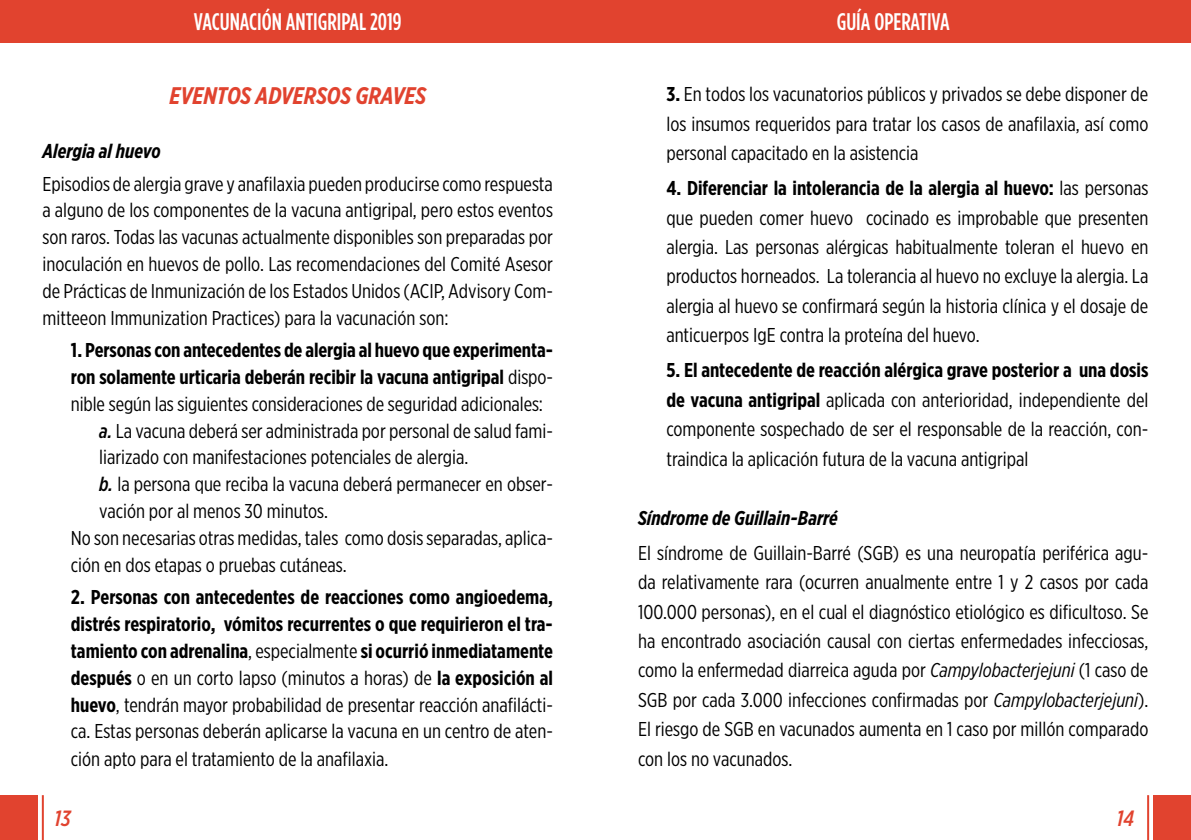
<style>
.page{position:relative;width:1191px;height:840px;background:#fff}
.page>*{position:absolute;margin:0;border:0;box-sizing:border-box;transform-origin:0 0}
.t1{font:500 24px "Gotham Condensed";color:#fff}
.t2{font:italic 700 24px "Gotham X Narrow";color:#e1432f}
.t3{font:italic 500 22px "Gotham X Narrow";color:#e1432f}
.t4{font:20px/29.4px "Gotham X Narrow";color:#000;text-align:justify}
.t5{font:700 20px "Gotham X Narrow";letter-spacing:-.005em;color:#000}
.t6{font:italic 700 20px "Gotham X Narrow";color:#000}
.s1{font-weight:400}
.s2{font-weight:500;font-style:italic}
.s3{font-weight:700}
.s4{font-style:italic}
</style>
<div class="page">
<div style="left:0;top:0;width:1191px;height:43px;background:#e1432f"></div>
<div style="left:0;top:794px;width:38px;height:45px;background:#e1432f"></div>
<hr style="left:42px;top:794px;width:2px;height:45px;background:#e1432f">
<div style="left:1153px;top:794px;width:38px;height:45px;background:#e1432f"></div>
<hr style="left:1147px;top:794px;width:2px;height:45px;background:#e1432f">
<p class="t1" style="left:194px;top:8px;width:209px">VACUNACIÓN ANTIGRIPAL 2019</p>
<p class="t1" style="left:836px;top:8px;width:114px">GUÍA OPERATIVA</p>
<p class="t2" style="left:169px;top:81px;width:258px">EVENTOS ADVERSOS GRAVES</p>
<p class="t6" style="left:43px;top:139px;width:120px">Alergia al huevo</p>
<p class="t4" style="left:43px;top:170px;width:512px;line-height:26.8px">Episodios de alergia grave y anafilaxia pueden producirse como respuesta a alguno de los componentes de la vacuna antigripal, pero estos eventos son raros. Todas las vacunas actualmente disponibles son preparadas por inoculación en huevos de pollo. Las recomendaciones del Comité Asesor de Prácticas de Inmunización de los Estados Unidos (ACIP, Advisory Com&shy;mitteeon Immunization Practices) para la vacunación son:</p>
<p class="t5" style="left:71px;top:337px;width:483px">1. Personas con antecedentes de alergia al huevo que experimenta-</p>
<p class="t5" style="left:71px;top:364px;width:483px">ron solamente urticaria deberán recibir la vacuna antigripal <span class="s1">dispo-</span></p>
<p class="t4" style="left:71px;top:388px;width:473px">nible según las siguientes consideraciones de seguridad adicionales:</p>
<p class="t4" style="left:99px;top:415px;width:455px"><span class="s2">a.</span> La vacuna deberá ser administrada por personal de salud fami-</p>
<p class="t4" style="left:99px;top:442px;width:370px">liarizado con manifestaciones potenciales de alergia.</p>
<p class="t4" style="left:99px;top:469px;width:455px"><span class="s2">b.</span> la persona que reciba la vacuna deberá permanecer en obser-</p>
<p class="t4" style="left:99px;top:496px;width:230px">vación por al menos 30 minutos.</p>
<p class="t4" style="left:71px;top:522px;width:483px">No son necesarias otras medidas, tales como dosis separadas, aplica-</p>
<p class="t4" style="left:71px;top:549px;width:277px">ción en dos etapas o pruebas cutáneas.</p>
<p class="t4" style="left:71px;top:583px;width:483px;line-height:27px"><span class="s3">2. Personas con antecedentes de reacciones como angioedema, distrés respiratorio, vómitos recurrentes o que requirieron el tra&shy;tamiento con adrenalina</span>, especialmente <span class="s3">si ocurrió inmediatamente después</span> o en un corto lapso (minutos a horas) de <span class="s3">la exposición al huevo</span>, tendrán mayor probabilidad de presentar reacción anafilácti&shy;ca. Estas personas deberán aplicarse la vacuna en un centro de aten&shy;ción apto para el tratamiento de la anafilaxia.</p>
<p class="t4" style="left:666px;top:79px;width:483px"><span class="s3">3.</span> En todos los vacunatorios públicos y privados se debe disponer de los insumos requeridos para tratar los casos de anafilaxia, así como personal capacitado en la asistencia</p>
<p class="t4" style="left:666px;top:173px;width:483px"><span class="s3">4. Diferenciar la intolerancia de la alergia al huevo:</span> las personas que pueden comer huevo cocinado es improbable que presenten alergia. Las personas alérgicas habitualmente toleran el huevo en productos horneados. La tolerancia al huevo no excluye la alergia. La alergia al huevo se confirmará según la historia clínica y el dosaje de anticuerpos IgE contra la proteína del huevo.</p>
<p class="t4" style="left:666px;top:355px;width:483px"><span class="s3">5. El antecedente de reacción alérgica grave posterior a una dosis de vacuna antigripal</span> aplicada con anterioridad, independiente del componente sospechado de ser el responsable de la reacción, con&shy;traindica la aplicación futura de la vacuna antigripal</p>
<p class="t6" style="left:638px;top:505px;width:201px">Síndrome de Guillain-Barré</p>
<p class="t4" style="left:638px;top:537px;width:512px">El síndrome de Guillain-Barré (SGB) es una neuropatía periférica agu&shy;da relativamente rara (ocurren anualmente entre 1 y 2 casos por cada 100.000 personas), en el cual el diagnóstico etiológico es dificultoso. Se ha encontrado asociación causal con ciertas enfermedades infecciosas, como la enfermedad diarreica aguda por <span class="s4">Campylobacterjejuni</span> (1 caso de SGB por cada 3.000 infecciones confirmadas por <span class="s4">Campylobacterjejuni</span>).<br>El riesgo de SGB en vacunados aumenta en 1 caso por millón comparado con los no vacunados.</p>
<p class="t3" style="left:55px;top:804px;width:18px">13</p>
<p class="t3" style="left:1116px;top:804px;width:19px">14</p>
</div>
